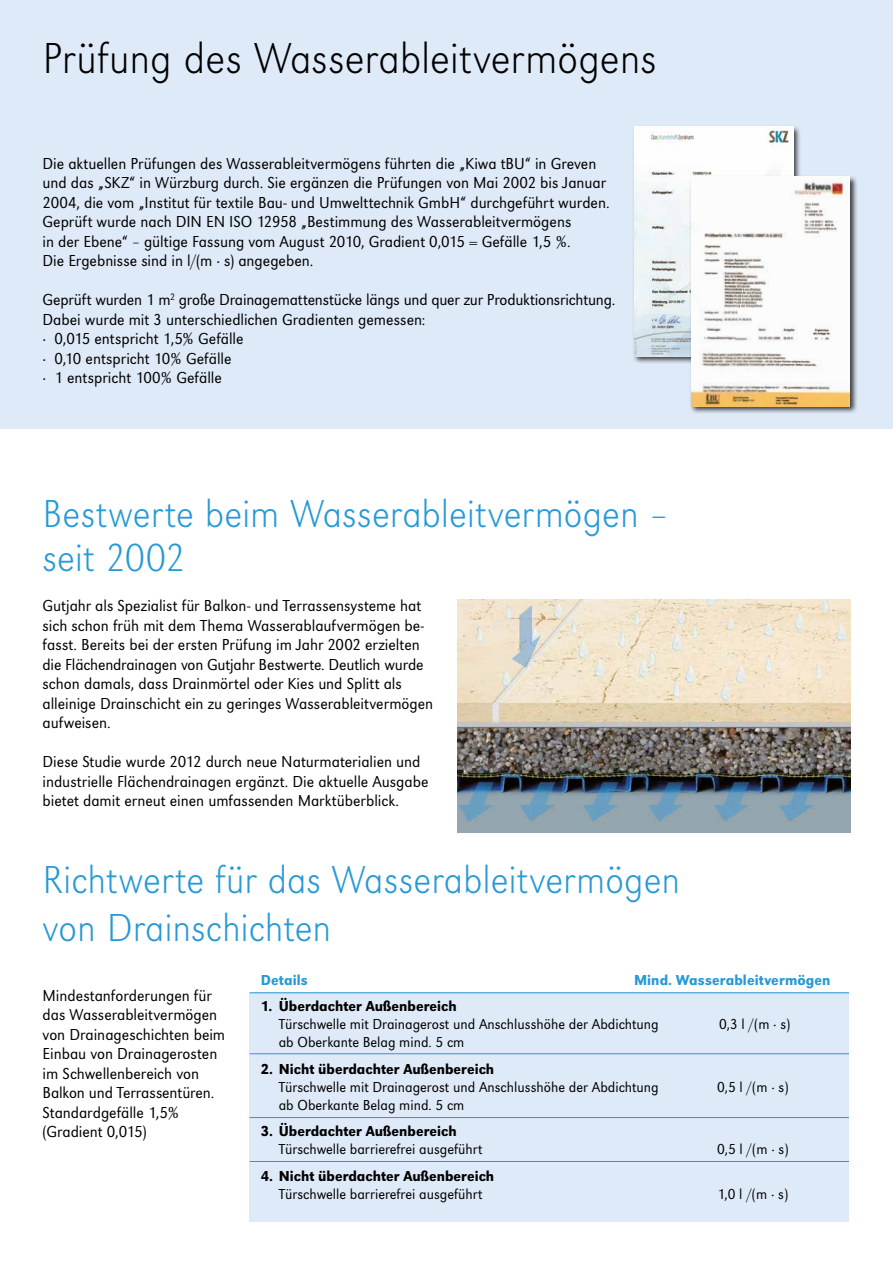
<style>
.page{position:relative;width:893px;height:1263px;background:#fff}
.page>*{position:absolute;margin:0;border:0;box-sizing:border-box;transform-origin:0 0}
.t1{font:300 expanded 45px "URW Grotesk Nar";color:#000}
.t2{font:300 expanded 40.5px/43.5px "URW Grotesk Nar";color:#2699d6}
.t3{font:300 16.5px/19.5px "URW Grotesk Nar";color:#000}
.t4{font:300 15px "URW Grotesk Nar";color:#000}
.t5{font:500 15px "URW Grotesk Nar";color:#000}
.t6{font:500 15px "URW Grotesk Nar";letter-spacing:.005em;color:#2699d6}
</style>
<div class="page">
<div style="left:0;top:0;width:893px;height:428px;background:#dfeaf8"></div>
<div style="left:250px;top:992px;width:599px;height:230px;background:#dfeaf8"></div>
<hr style="left:250px;top:1053px;width:599px;height:1px;background:#2699d6">
<hr style="left:250px;top:992px;width:599px;height:1px;background:#2699d6">
<hr style="left:250px;top:1117px;width:599px;height:1px;background:#2699d6">
<hr style="left:250px;top:1161px;width:599px;height:1px;background:#2699d6">
<div style="left:632px;top:125px;width:169px;height:239px;background:#000;opacity:.75"></div>
<img style="left:634px;top:127px;width:159px;height:229px">
<div style="left:689px;top:175px;width:169px;height:240px;background:#000;opacity:.75"></div>
<img style="left:691px;top:177px;width:159px;height:229px">
<img style="left:457px;top:599px;width:393px;height:234px">
<h1 class="t1" style="left:43px;top:32px;width:616px">Prüfung des Wasserableitvermögens</h1>
<p class="t3" style="left:43px;top:153px;width:568px">Die aktuellen Prüfungen des Wasserableitvermögens führten die „Kiwa tBU“ in Greven und das „SKZ“ in Würzburg durch. Sie ergänzen die Prüfungen von Mai 2002 bis Januar 2004, die vom „Institut für textile Bau- und Umwelttechnik GmbH“ durchgeführt wurden.<br>Geprüft wurde nach DIN EN ISO 12958 „Bestimmung des Wasserableitvermögens<br>in der Ebene“ – gültige Fassung vom August 2010, Gradient 0,015 = Gefälle 1,5 %.<br>Die Ergebnisse sind in l/(m · s) angegeben.</p>
<p class="t3" style="left:43px;top:290px;width:574px">Geprüft wurden 1 m<sup>2</sup> große Drainagemattenstücke längs und quer zur Produktionsrichtung.<br>Dabei wurde mit 3 unterschiedlichen Gradienten gemessen:<br>· 0,015 entspricht 1,5% Gefälle<br>· 0,10 entspricht 10% Gefälle<br>· 1 entspricht 100% Gefälle</p>
<h2 class="t2" style="left:43px;top:492px;width:627px">Bestwerte beim Wasserableitvermögen – seit 2002</h2>
<p class="t3" style="left:43px;top:596px;width:392px">Gutjahr als Spezialist für Balkon- und Terrassensysteme hat sich schon früh mit dem Thema Wasserablaufvermögen be&shy;fasst. Bereits bei der ersten Prüfung im Jahr 2002 erzielten die Flächendrainagen von Gutjahr Bestwerte. Deutlich wurde schon damals, dass Drainmörtel oder Kies und Splitt als alleinige Drainschicht ein zu geringes Wasserableitvermögen aufweisen.</p>
<p class="t3" style="left:43px;top:752px;width:387px">Diese Studie wurde 2012 durch neue Naturmaterialien und industrielle Flächendrainagen ergänzt. Die aktuelle Ausgabe bietet damit erneut einen umfassenden Marktüberblick.</p>
<h2 class="t2" style="left:43px;top:855px;width:639px;line-height:48px">Richtwerte für das Wasserableitvermögen von Drainschichten</h2>
<p class="t3" style="left:43px;top:985px;width:184px">Mindestanforderungen für das Wasserableitvermögen von Drainageschichten beim<br>Einbau von Drainagerosten im Schwellenbereich von<br>Balkon und Terrassentüren.<br>Standardgefälle 1,5% (Gradient 0,015)</p>
<p class="t6" style="left:261px;top:971px;width:48px">Details</p>
<p class="t6" style="left:634px;top:971px;width:198px">Mind. Wasserableitvermögen</p>
<p class="t5" style="left:261px;top:997px;width:197px">1. Überdachter Außenbereich</p>
<p class="t4" style="left:279px;top:1015px;width:381px">Türschwelle mit Drainagerost und Anschlusshöhe der Abdichtung</p>
<p class="t4" style="left:719px;top:1015px;width:73px">0,3 l /(m · s)</p>
<p class="t4" style="left:279px;top:1033px;width:187px">ab Oberkante Belag mind. 5 cm</p>
<p class="t5" style="left:261px;top:1060px;width:235px">2. Nicht überdachter Außenbereich</p>
<p class="t4" style="left:279px;top:1078px;width:381px">Türschwelle mit Drainagerost und Anschlusshöhe der Abdichtung</p>
<p class="t4" style="left:717px;top:1078px;width:73px">0,5 l /(m · s)</p>
<p class="t4" style="left:279px;top:1096px;width:187px">ab Oberkante Belag mind. 5 cm</p>
<p class="t5" style="left:261px;top:1122px;width:197px">3. Überdachter Außenbereich</p>
<p class="t4" style="left:279px;top:1140px;width:205px">Türschwelle barrierefrei ausgeführt</p>
<p class="t4" style="left:717px;top:1140px;width:73px">0,5 l /(m · s)</p>
<p class="t5" style="left:261px;top:1167px;width:235px">4. Nicht überdachter Außenbereich</p>
<p class="t4" style="left:279px;top:1185px;width:205px">Türschwelle barrierefrei ausgeführt</p>
<p class="t4" style="left:717px;top:1185px;width:72px">1,0 l /(m · s)</p>
</div>
